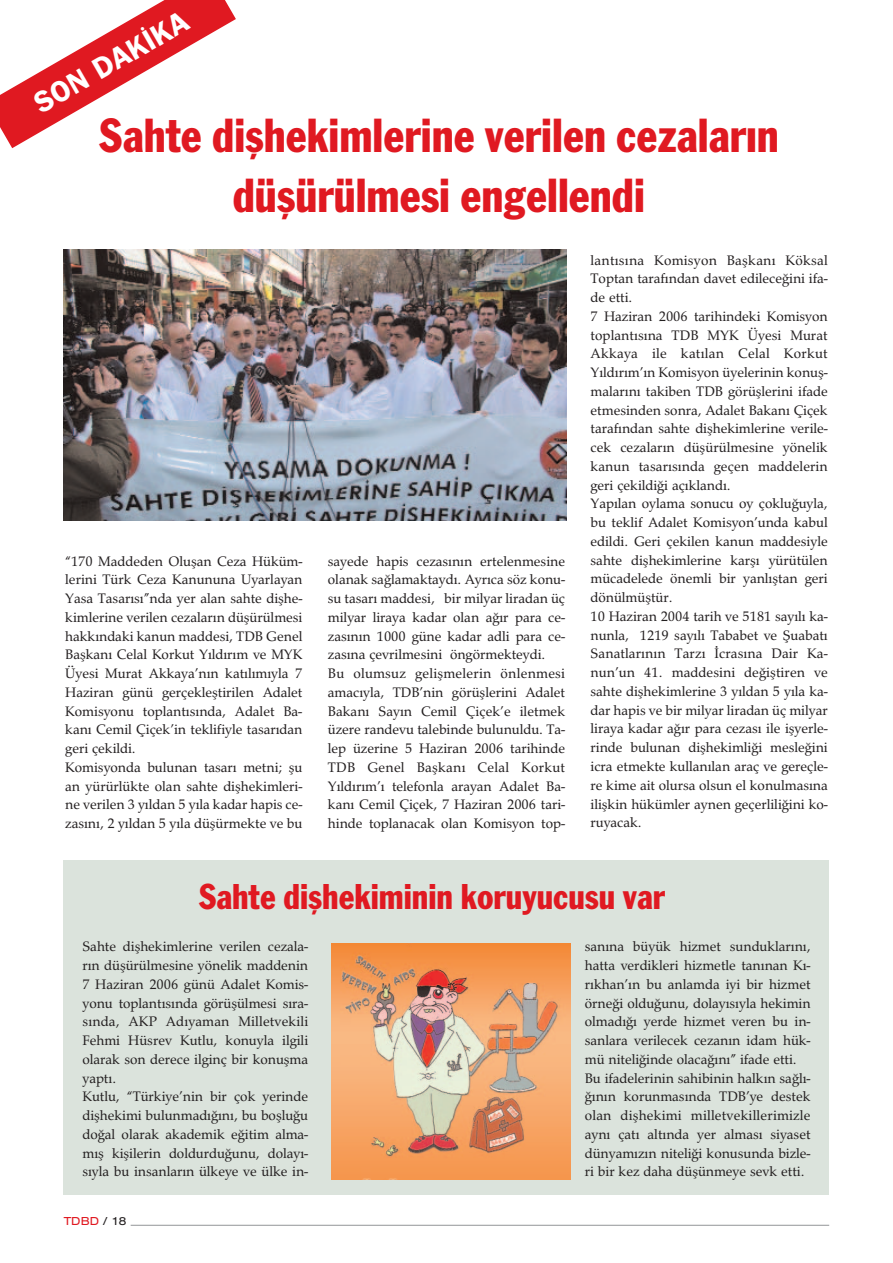
<style>
.page{position:relative;width:893px;height:1263px;background:#fff}
.page>*{position:absolute;margin:0;border:0;box-sizing:border-box;transform-origin:0 0}
.t1{font:49.95px/59.7px "Franklin Gothic T Con";color:#e01921;text-align:center}
.t2{font:37.5px "Franklin Gothic T Con";color:#e01921}
.t3{font:30px "Franklin Gothic Demi";color:#fff}
.t4{font:14.25px/18.8px "Palladio T";color:#231f20}
.t5{font:12px "Sans Extended";color:#e01921}
.s1{color:#231f20}
</style>
<div class="page">
<hr style="left:131px;top:1225px;width:698px;height:1px;background:#939598">
<div style="left:64px;top:860px;width:765px;height:335px;background:#dbe3dc"></div>
<img style="left:64px;top:250px;width:502px;height:270px">
<img style="left:331px;top:943px;width:240px;height:236px">
<svg style="left:0;top:0;width:236px;height:148px"></svg>
<h3 class="t3" style="left:28px;top:90px;width:175px;rotate:-30deg">SON DAK‹KA</h3>
<h1 class="t1" style="left:99px;top:105px;width:682px">Sahte diflhekimlerine verilen cezalar›n düflürülmesi engellendi</h1>
<p class="t4" style="left:65px;top:551px;width:239px">“170 Maddeden Oluflan Ceza Hüküm&shy;lerini Türk Ceza Kanununa Uyarlayan Yasa Tasarısı”nda yer alan sahte diflhe&shy;kimlerine verilen cezaların düflürülmesi hakkındaki kanun maddesi, TDB Genel Baflkanı Celal Korkut Y›ld›r›m ve MYK Üyesi Murat Akkaya’nın katılımıyla 7<br>Haziran günü gerçeklefltirilen Adalet Komisyonu toplantısında, Adalet Ba&shy;kanı Cemil Çiçek’in teklifiyle tasarıdan geri çekildi.<br>Komisyonda bulunan tasarı metni; flu an yürürlükte olan sahte diflhekimleri&shy;ne verilen 3 yıldan 5 yıla kadar hapis ce&shy;zasını, 2 yıldan 5 yıla düflürmekte ve bu</p>
<p class="t4" style="left:328px;top:551px;width:239px">sayede hapis cezasının ertelenmesine olanak sa¤lamaktaydı. Ayrıca söz konu&shy;su tasarı maddesi, bir milyar liradan üç milyar liraya kadar olan a¤ır para ce&shy;zasının 1000 güne kadar adli para ce&shy;zasına çevrilmesini öngörmekteydi.<br>Bu olumsuz geliflmelerin önlenmesi amacıyla, TDB’nin görüfllerini Adalet Bakanı Sayın Cemil Çiçek’e iletmek üzere randevu talebinde bulunuldu. Ta&shy;lep üzerine 5 Haziran 2006 tarihinde TDB Genel Baflkanı Celal Korkut Y›ld›r›m’ı telefonla arayan Adalet Ba&shy;kanı Cemil Çiçek, 7 Haziran 2006 tari&shy;hinde toplanacak olan Komisyon top-</p>
<p class="t4" style="left:591px;top:250px;width:239px">lantısına Komisyon Baflkanı Köksal Toptan tarafından davet edilece¤ini ifa&shy;de etti.<br>7 Haziran 2006 tarihindeki Komisyon toplantısına TDB MYK Üyesi Murat Akkaya ile katılan Celal Korkut Y›ld›r›m’ın Komisyon üyelerinin konufl&shy;malarını takiben TDB görüfllerini ifade etmesinden sonra, Adalet Bakanı Çiçek tarafından sahte diflhekimlerine verile&shy;cek cezaların düflürülmesine yönelik kanun tasarısında geçen maddelerin geri çekildi¤i açıkland›.<br>Yapılan oylama sonucu oy çoklu¤uyla, bu teklif Adalet Komisyon’unda kabul edildi. Geri çekilen kanun maddesiyle sahte diflhekimlerine karflı yürütülen mücadelede önemli bir yanlıfltan geri dönülmüfltür.<br>10 Haziran 2004 tarih ve 5181 sayılı ka&shy;nunla, 1219 sayılı Tababet ve fiuabatı Sanatlarının Tarzı ‹crasına Dair Ka&shy;nun’un 41. maddesini de¤ifltiren ve sahte diflhekimlerine 3 yıldan 5 yıla ka&shy;dar hapis ve bir milyar liradan üç milyar liraya kadar a¤ır para cezası ile iflyerle&shy;rinde bulunan diflhekimli¤i mesle¤ini icra etmekte kullanılan araç ve gereçle&shy;re kime ait olursa olsun el konulmasına iliflkin hükümler aynen geçerlili¤ini ko&shy;ruyacak.</p>
<h2 class="t2" style="left:198px;top:874px;width:468px">Sahte diflhekiminin koruyucusu var</h2>
<p class="t4" style="left:82px;top:937px;width:227px">Sahte diflhekimlerine verilen cezala&shy;r›n düflürülmesine yönelik maddenin 7 Haziran 2006 günü Adalet Komis&shy;yonu toplant›s›nda görüflülmesi s›ra&shy;s›nda, AKP Ad›yaman Milletvekili Fehmi Hüsrev Kutlu, konuyla ilgili olarak son derece ilginç bir konuflma yapt›.<br>Kutlu, “Türkiye’nin bir çok yerinde diflhekimi bulunmad›¤›n›, bu bofllu¤u do¤al olarak akademik e¤itim alma&shy;m›fl kiflilerin doldurdu¤unu, dolay›- s›yla bu insanlar›n ülkeye ve ülke in-</p>
<p class="t4" style="left:585px;top:937px;width:227px">san›na büyük hizmet sunduklar›n›, hatta verdikleri hizmetle tan›nan K›- r›khan’›n bu anlamda iyi bir hizmet örne¤i oldu¤unu, dolay›s›yla hekimin olmad›¤› yerde hizmet veren bu in&shy;sanlara verilecek cezan›n idam hük&shy;mü niteli¤inde olaca¤›n›” ifade etti.<br>Bu ifadelerinin sahibinin halk›n sa¤l›- ¤›n›n korunmas›nda TDB’ye destek olan diflhekimi milletvekillerimizle ayn› çat› alt›nda yer almas› siyaset dünyam›z›n niteli¤i konusunda bizle&shy;ri bir kez daha düflünmeye sevk etti.</p>
<p class="t5" style="left:64px;top:1214px;width:64px">TDBD <span class="s1">/ 18</span></p>
</div>
